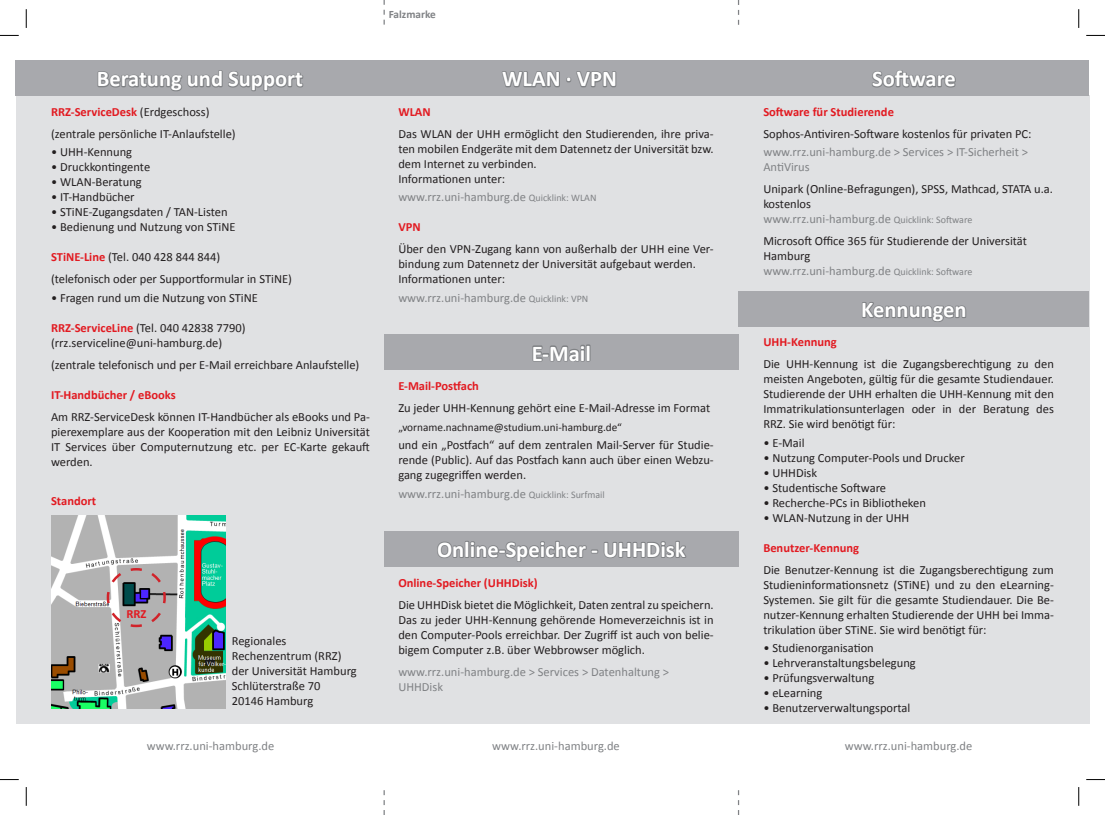
<style>
.page{position:relative;width:1105px;height:815px;background:#fff}
.page>*{position:absolute;margin:0;border:0;box-sizing:border-box;transform-origin:0 0}
.t1{font:700 22.5px "Calibri";color:#fff}
.Überschrift{font:12.5px/15px "Calibri";color:#231f20;text-align:justify}
.t2{font:12.5px/15px "Calibri";color:#808285}
.Überschrift-2{font:700 12.5px "Calibri";color:#e21a21}
.t3{font:11.25px "Calibri";color:#231f20}
.Überschrift-3{font:700 11.25px "Calibri";color:#808285}
.s1{font-weight:400;color:#231f20}
.s2{font-weight:700;color:#e21a21}
.s3{font-size:10px}
</style>
<div class="page">
<div style="left:16px;top:96px;width:1073px;height:628px;background:#e0e1e3"></div>
<div style="left:381px;top:60px;width:357px;height:36px;background:#a8a9ad"></div>
<svg style="left:502px;top:71px;width:115px;height:17px"></svg>
<div style="left:16px;top:60px;width:368px;height:36px;background:#a8a9ad"></div>
<svg style="left:97px;top:70px;width:207px;height:22px"></svg>
<div style="left:384px;top:334px;width:354px;height:36px;background:#a8a9ad"></div>
<svg style="left:532px;top:344px;width:59px;height:18px"></svg>
<img style="left:51px;top:516px;width:175px;height:192px">
<svg style="left:105px;top:567px;width:62px;height:61px;background:#a59da4"></svg>
<div style="left:384px;top:531px;width:354px;height:35px;background:#a8a9ad"></div>
<svg style="left:436px;top:541px;width:252px;height:26px"></svg>
<div style="left:738px;top:60px;width:351px;height:36px;background:#a8a9ad"></div>
<svg style="left:872px;top:70px;width:84px;height:18px"></svg>
<div style="left:738px;top:291px;width:351px;height:35px;background:#a8a9ad"></div>
<svg style="left:862px;top:302px;width:105px;height:20px"></svg>
<svg style="left:383px;top:0;width:2px;height:25px"></svg>
<svg style="left:738px;top:0;width:1px;height:25px"></svg>
<svg style="left:383px;top:790px;width:2px;height:25px"></svg>
<svg style="left:738px;top:790px;width:1px;height:25px"></svg>
<svg style="left:0;top:35px;width:19px;height:1px"></svg>
<svg style="left:1086px;top:35px;width:19px;height:1px"></svg>
<svg style="left:0;top:779px;width:19px;height:1px"></svg>
<svg style="left:1086px;top:779px;width:19px;height:1px"></svg>
<svg style="left:25px;top:9px;width:2px;height:19px"></svg>
<svg style="left:25px;top:787px;width:2px;height:19px"></svg>
<svg style="left:1078px;top:9px;width:1px;height:19px"></svg>
<svg style="left:1078px;top:787px;width:1px;height:19px"></svg>
<p class="Überschrift-3" style="left:389px;top:7px;width:49px">Falzmarke</p>
<p class="t1" style="left:97px;top:65px;width:208px">Beratung und Support</p>
<p class="t1" style="left:502px;top:65px;width:116px">WLAN · VPN</p>
<p class="Überschrift-2" style="left:51px;top:104px;width:160px">RRZ-ServiceDesk <span class="s1">(Erdgeschoss)</span></p>
<p class="Überschrift" style="left:51px;top:126px;width:186px">(zentrale persönliche IT-Anlaufstelle)</p>
<p class="Überschrift" style="left:51px;top:145px;width:83px">• UHH-Kennung</p>
<p class="Überschrift" style="left:51px;top:160px;width:101px">• Druckkontingente</p>
<p class="Überschrift" style="left:51px;top:175px;width:92px">• WLAN-Beratung</p>
<p class="Überschrift" style="left:51px;top:190px;width:85px">• IT-Handbücher</p>
<p class="Überschrift" style="left:51px;top:205px;width:178px">• STiNE-Zugangsdaten / TAN-Listen</p>
<p class="Überschrift" style="left:51px;top:220px;width:186px">• Bedienung und Nutzung von STiNE</p>
<p class="Überschrift" style="left:51px;top:250px;width:171px"><span class="s2">STiNE-Line</span> (Tel. 040 428 844 844)</p>
<p class="Überschrift" style="left:51px;top:272px;width:242px">(telefonisch oder per Supportformular in STiNE)</p>
<p class="Überschrift" style="left:51px;top:290px;width:208px">• Fragen rund um die Nutzung von STiNE</p>
<p class="Überschrift" style="left:51px;top:320px;width:196px"><span class="s2">RRZ-ServiceLine</span> (Tel. 040 42838 7790) (rrz.serviceline@uni-hamburg.de)</p>
<p class="Überschrift" style="left:51px;top:357px;width:310px">(zentrale telefonisch und per E-Mail erreichbare Anlaufstelle)</p>
<p class="Überschrift-2" style="left:51px;top:387px;width:126px">IT-Handbücher / eBooks</p>
<p class="Überschrift" style="left:51px;top:410px;width:320px">Am RRZ-ServiceDesk können IT-Handbücher als eBooks und Pa&shy;pierexemplare aus der Kooperation mit den Leibniz Universität IT Services über Computernutzung etc. per EC-Karte gekauft werden.</p>
<p class="Überschrift-2" style="left:51px;top:493px;width:47px">Standort</p>
<p class="Überschrift-2" style="left:126px;top:606px;width:22px">RRZ</p>
<p class="Überschrift" style="left:232px;top:634px;width:111px">Regionales<br>Rechenzentrum (RRZ)</p>
<p class="Überschrift" style="left:232px;top:664px;width:126px">der Universität Hamburg</p>
<p class="Überschrift" style="left:232px;top:679px;width:90px">Schlüterstraße 70</p>
<p class="Überschrift" style="left:232px;top:694px;width:83px">20146 Hamburg</p>
<p class="Überschrift-2" style="left:398px;top:104px;width:34px">WLAN</p>
<p class="Überschrift" style="left:398px;top:126px;width:317px">Das WLAN der UHH ermöglicht den Studierenden, ihre priva&shy;ten mobilen Endgeräte mit dem Datennetz der Universität bzw. dem Internet zu verbinden.</p>
<p class="Überschrift" style="left:398px;top:171px;width:108px">Informationen unter:</p>
<p class="t2" style="left:398px;top:190px;width:200px">www.rrz.uni-hamburg.de <span class="s3">Quicklink: WLAN</span></p>
<p class="Überschrift-2" style="left:398px;top:219px;width:24px">VPN</p>
<p class="Überschrift" style="left:398px;top:242px;width:317px">Über den VPN-Zugang kann von außerhalb der UHH eine Ver&shy;bindung zum Datennetz der Universität aufgebaut werden.</p>
<p class="Überschrift" style="left:398px;top:272px;width:108px">Informationen unter:</p>
<p class="t2" style="left:398px;top:290px;width:192px">www.rrz.uni-hamburg.de <span class="s3">Quicklink: VPN</span></p>
<p class="t1" style="left:532px;top:339px;width:61px">E-Mail</p>
<p class="Überschrift-2" style="left:398px;top:378px;width:82px">E-Mail-Postfach</p>
<p class="Überschrift" style="left:398px;top:401px;width:313px">Zu jeder UHH-Kennung gehört eine E-Mail-Adresse im Format</p>
<p class="t3" style="left:398px;top:420px;width:225px">„vorname.nachname@studium.uni-hamburg.de“</p>
<p class="Überschrift" style="left:398px;top:438px;width:317px">und ein „Postfach“ auf dem zentralen Mail-Server für Studie&shy;rende (Public). Auf das Postfach kann auch über einen Webzu&shy;gang zugegriffen werden.</p>
<p class="t2" style="left:398px;top:486px;width:208px">www.rrz.uni-hamburg.de <span class="s3">Quicklink: Surfmail</span></p>
<p class="t1" style="left:437px;top:535px;width:250px">Online-Speicher - UHHDisk</p>
<p class="Überschrift-2" style="left:398px;top:575px;width:141px">Online-Speicher (UHHDisk)</p>
<p class="Überschrift" style="left:398px;top:597px;width:317px">Die UHHDisk bietet die Möglichkeit, Daten zentral zu speichern.<br>Das zu jeder UHH-Kennung gehörende Homeverzeichnis ist in den Computer-Pools erreichbar. Der Zugriff ist auch von belie&shy;bigem Computer z.B. über Webbrowser möglich.</p>
<p class="t2" style="left:398px;top:665px;width:272px">www.rrz.uni-hamburg.de &gt; Services &gt; Datenhaltung &gt;<br>UHHDisk</p>
<p class="t1" style="left:872px;top:65px;width:85px">Software</p>
<p class="Überschrift-2" style="left:763px;top:104px;width:132px">Software für Studierende</p>
<p class="Überschrift" style="left:763px;top:126px;width:270px">Sophos-Antiviren-Software kostenlos für privaten PC:</p>
<p class="t2" style="left:763px;top:145px;width:266px">www.rrz.uni-hamburg.de &gt; Services &gt; IT-Sicherheit &gt;<br>AntiVirus</p>
<p class="Überschrift" style="left:763px;top:182px;width:291px">Unipark (Online-Befragungen), SPSS, Mathcad, STATA u.a. kostenlos</p>
<p class="t2" style="left:763px;top:212px;width:210px">www.rrz.uni-hamburg.de <span class="s3">Quicklink: Software</span></p>
<p class="Überschrift" style="left:763px;top:234px;width:265px">Microsoft Office 365 für Studierende der Universität<br>Hamburg</p>
<p class="t2" style="left:763px;top:264px;width:210px">www.rrz.uni-hamburg.de <span class="s3">Quicklink: Software</span></p>
<p class="t1" style="left:861px;top:295px;width:107px">Kennungen</p>
<p class="Überschrift-2" style="left:763px;top:334px;width:75px">UHH-Kennung</p>
<p class="Überschrift" style="left:763px;top:356px;width:292px">Die UHH-Kennung ist die Zugangsberechtigung zu den meisten Angeboten, gültig für die gesamte Studiendauer.<br>Studierende der UHH erhalten die UHH-Kennung mit den Immatrikulationsunterlagen oder in der Beratung des RRZ. Sie wird benötigt für:</p>
<p class="Überschrift" style="left:763px;top:435px;width:43px">• E-Mail</p>
<p class="Überschrift" style="left:763px;top:450px;width:203px">• Nutzung Computer-Pools und Drucker</p>
<p class="Überschrift" style="left:763px;top:465px;width:55px">• UHHDisk</p>
<p class="Überschrift" style="left:763px;top:480px;width:124px">• Studentische Software</p>
<p class="Überschrift" style="left:763px;top:495px;width:164px">• Recherche-PCs in Bibliotheken</p>
<p class="Überschrift" style="left:763px;top:510px;width:147px">• WLAN-Nutzung in der UHH</p>
<p class="Überschrift-2" style="left:763px;top:539px;width:97px">Benutzer-Kennung</p>
<p class="Überschrift" style="left:763px;top:562px;width:292px">Die Benutzer-Kennung ist die Zugangsberechtigung zum Studieninformationsnetz (STiNE) und zu den eLearning-Systemen. Sie gilt für die gesamte Studiendauer. Die Be&shy;nutzer-Kennung erhalten Studierende der UHH bei Imma&shy;trikulation über STiNE. Sie wird benötigt für:</p>
<p class="Überschrift" style="left:763px;top:641px;width:112px">• Studienorganisation</p>
<p class="Überschrift" style="left:763px;top:656px;width:154px">• Lehrveranstaltungsbelegung</p>
<p class="Überschrift" style="left:763px;top:671px;width:112px">• Prüfungsverwaltung</p>
<p class="Überschrift" style="left:763px;top:686px;width:60px">• eLearning</p>
<p class="Überschrift" style="left:763px;top:701px;width:149px">• Benutzerverwaltungsportal</p>
<p class="t2" style="left:147px;top:738px;width:129px">www.rrz.uni-hamburg.de</p>
<p class="t2" style="left:492px;top:738px;width:129px">www.rrz.uni-hamburg.de</p>
<p class="t2" style="left:845px;top:738px;width:129px">www.rrz.uni-hamburg.de</p>
</div>
